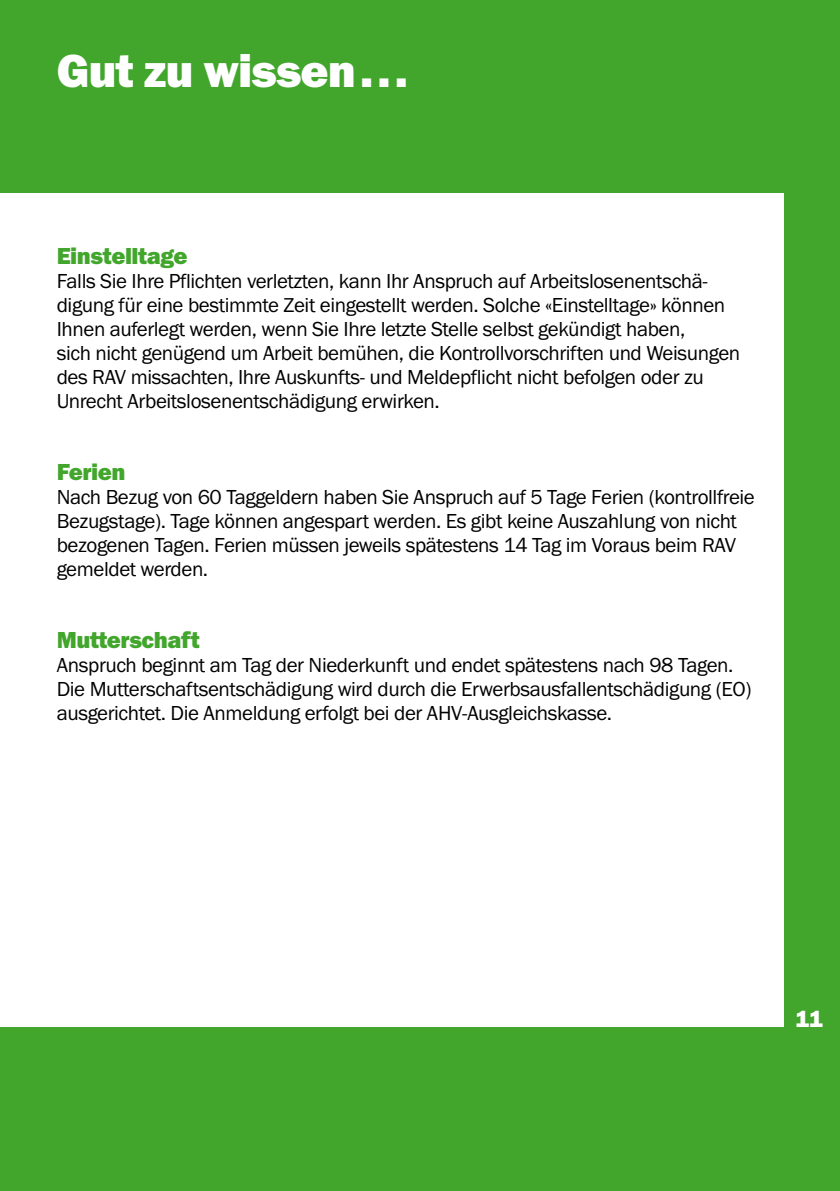
<style>
.page{position:relative;width:840px;height:1191px;background:#fff}
.page>*{position:absolute;margin:0;border:0;box-sizing:border-box;transform-origin:0 0}
.t1{font:48px "Franklin Got URWT Hea";letter-spacing:-.02em;color:#fff}
.t2{font:24px "Franklin Got URWT Hea";letter-spacing:-.02em;color:#41a62b}
.t3{font:24px "Franklin Got URWT Hea";color:#fff}
.t4{font:21px/24px "Franklin Got URWT Boo";letter-spacing:-.02em;color:#000}
</style>
<div class="page">
<div style="left:0;top:0;width:839px;height:1191px;background:#41a62b"></div>
<div style="left:0;top:193px;width:782px;height:833px;background:#fff"></div>
<h1 class="t1" style="left:57px;top:43px;width:352px">Gut zu wissen...</h1>
<p class="t2" style="left:57px;top:242px;width:132px">Einstelltage</p>
<p class="t4" style="left:57px;top:269px;width:684px">Falls Sie Ihre Pflichten verletzten, kann Ihr Anspruch auf Arbeitslosenentschä&shy;digung für eine bestimmte Zeit eingestellt werden. Solche «Einstelltage» können Ihnen auferlegt werden, wenn Sie Ihre letzte Stelle selbst gekündigt haben,<br>sich nicht genügend um Arbeit bemühen, die Kontrollvorschriften und Weisungen des RAV missachten, Ihre Auskunfts- und Meldepflicht nicht befolgen oder zu Unrecht Arbeitslosenentschädigung erwirken.</p>
<p class="t2" style="left:57px;top:458px;width:70px">Ferien</p>
<p class="t4" style="left:57px;top:485px;width:699px">Nach Bezug von 60 Taggeldern haben Sie Anspruch auf 5 Tage Ferien (kontrollfreie Bezugstage). Tage können angespart werden. Es gibt keine Auszahlung von nicht bezogenen Tagen. Ferien müssen jeweils spätestens 14 Tag im Voraus beim RAV gemeldet werden.</p>
<p class="t2" style="left:57px;top:626px;width:144px">Mutterschaft</p>
<p class="t4" style="left:57px;top:653px;width:695px">Anspruch beginnt am Tag der Niederkunft und endet spätestens nach 98 Tagen.<br>Die Mutterschaftsentschädigung wird durch die Erwerbsausfallentschädigung (EO) ausgerichtet. Die Anmeldung erfolgt bei der AHV-Ausgleichskasse.</p>
<p class="t3" style="left:794px;top:1004px;width:29px">11</p>
</div>
